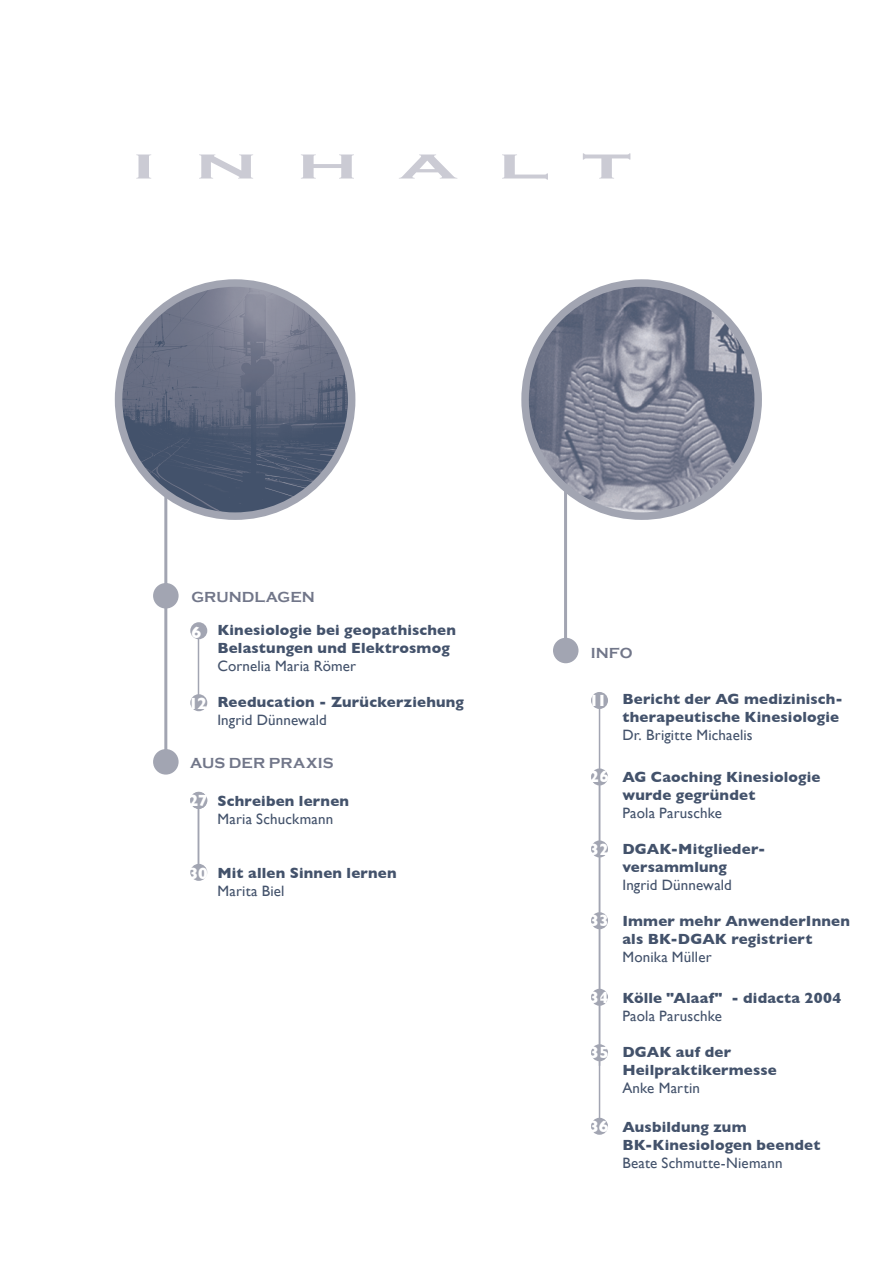
<style>
.page{position:relative;width:893px;height:1263px;background:#fff}
.page>*{position:absolute;margin:0;border:0;box-sizing:border-box;transform-origin:0 0}
.t1{font:700 36px "Copperplate Gothic";letter-spacing:.545em;color:#cbcbd4;scale:2 1}
.t2{font:700 16.5px "Gill Sans";letter-spacing:-.015em;color:#fff}
.t3{font:700 15px/18px "Gill Sans";letter-spacing:.015em;color:#43526b}
.t4{font:15px "Gill Sans";letter-spacing:.01em;color:#43526b}
.t5{font:700 15px "Copperplate Gothic";letter-spacing:.005em;color:#717689}
</style>
<div class="page">
<hr style="left:198px;top:636px;width:1px;height:72px;background:#a2a5b2">
<hr style="left:599px;top:770px;width:1px;height:356px;background:#a2a5b2">
<div style="left:553px;top:638px;width:25px;height:25px;background:#a2a5b2;border-radius:50%"></div>
<div style="left:591px;top:768px;width:17px;height:17px;background:#a2a5b2;border-radius:50%"></div>
<div style="left:591px;top:840px;width:17px;height:17px;background:#a2a5b2;border-radius:50%"></div>
<div style="left:190px;top:622px;width:17px;height:17px;background:#a2a5b2;border-radius:50%"></div>
<div style="left:153px;top:583px;width:26px;height:25px;background:#a2a5b2;border-radius:50%"></div>
<hr style="left:164px;top:489px;width:3px;height:267px;background:#a2a5b2">
<img style="left:119px;top:283px;width:228px;height:233px">
<div style="left:115px;top:279px;width:240px;height:241px;border:8px solid #a2a5b2;border-radius:50%"></div>
<img style="left:525px;top:283px;width:233px;height:233px;border-radius:50%">
<div style="left:521px;top:279px;width:241px;height:241px;border:8px solid #a2a5b2;border-radius:50%"></div>
<hr style="left:564px;top:491px;width:3px;height:160px;background:#a2a5b2">
<div style="left:153px;top:749px;width:26px;height:25px;background:#a2a5b2;border-radius:50%"></div>
<div style="left:190px;top:792px;width:17px;height:17px;background:#a2a5b2;border-radius:50%"></div>
<div style="left:190px;top:864px;width:17px;height:17px;background:#a2a5b2;border-radius:50%"></div>
<hr style="left:198px;top:807px;width:1px;height:73px;background:#a2a5b2">
<div style="left:591px;top:912px;width:17px;height:17px;background:#a2a5b2;border-radius:50%"></div>
<div style="left:591px;top:989px;width:17px;height:17px;background:#a2a5b2;border-radius:50%"></div>
<div style="left:591px;top:1044px;width:17px;height:17px;background:#a2a5b2;border-radius:50%"></div>
<div style="left:591px;top:1118px;width:17px;height:17px;background:#a2a5b2;border-radius:50%"></div>
<div style="left:190px;top:694px;width:17px;height:17px;background:#a2a5b2;border-radius:50%"></div>
<hr style="left:599px;top:705px;width:1px;height:361px;background:#a2a5b2">
<div style="left:591px;top:692px;width:17px;height:17px;background:#a2a5b2;border-radius:50%"></div>
<h1 class="t1" style="left:132px;top:147px;width:251px">INHALT</h1>
<p class="t5" style="left:191px;top:589px;width:125px">GRUNDLAGEN</p>
<p class="t3" style="left:217px;top:621px;width:240px">Kinesiologie bei geopathischen<br>Belastungen und Elektrosmog</p>
<p class="t4" style="left:217px;top:657px;width:140px">Cornelia Maria Römer</p>
<p class="t3" style="left:217px;top:693px;width:248px">Reeducation - Zurückerziehung</p>
<p class="t4" style="left:217px;top:711px;width:111px">Ingrid Dünnewald</p>
<p class="t2" style="left:191px;top:623px;width:11px">6</p>
<p class="t5" style="left:591px;top:645px;width:43px">INFO</p>
<p class="t3" style="left:622px;top:690px;width:222px">Bericht der AG medizinisch&shy;therapeutische Kinesiologie</p>
<p class="t4" style="left:622px;top:726px;width:132px">Dr. Brigitte Michaelis</p>
<p class="t3" style="left:622px;top:768px;width:200px">AG Caoching Kinesiologie wurde gegründet</p>
<p class="t4" style="left:622px;top:804px;width:101px">Paola Paruschke</p>
<p class="t3" style="left:622px;top:840px;width:145px">DGAK-Mitglieder&shy;versammlung</p>
<p class="t4" style="left:622px;top:876px;width:111px">Ingrid Dünnewald</p>
<p class="t3" style="left:622px;top:912px;width:229px">Immer mehr AnwenderInnen als BK-DGAK registriert</p>
<p class="t4" style="left:622px;top:948px;width:91px">Monika Müller</p>
<p class="t3" style="left:622px;top:988px;width:220px">Kölle "Alaaf" - didacta 2004</p>
<p class="t4" style="left:622px;top:1007px;width:101px">Paola Paruschke</p>
<p class="t3" style="left:622px;top:1042px;width:156px">DGAK auf der<br>Heilpraktikermesse</p>
<p class="t4" style="left:622px;top:1079px;width:79px">Anke Martin</p>
<p class="t3" style="left:622px;top:1117px;width:199px">Ausbildung zum<br>BK-Kinesiologen beendet</p>
<p class="t4" style="left:622px;top:1154px;width:162px">Beate Schmutte-Niemann</p>
<p class="t2" style="left:188px;top:693px;width:20px">12</p>
<p class="t2" style="left:589px;top:691px;width:19px">11</p>
<p class="t5" style="left:190px;top:755px;width:145px">AUS DER PRAXIS</p>
<p class="t2" style="left:589px;top:767px;width:21px">26</p>
<p class="t2" style="left:189px;top:791px;width:21px">27</p>
<p class="t3" style="left:217px;top:792px;width:133px">Schreiben lernen</p>
<p class="t4" style="left:217px;top:810px;width:117px">Maria Schuckmann</p>
<p class="t2" style="left:589px;top:839px;width:21px">32</p>
<p class="t2" style="left:188px;top:864px;width:21px">30</p>
<p class="t3" style="left:217px;top:864px;width:181px">Mit allen Sinnen lernen</p>
<p class="t4" style="left:217px;top:882px;width:69px">Marita Biel</p>
<p class="t2" style="left:589px;top:911px;width:21px">33</p>
<p class="t2" style="left:589px;top:987px;width:21px">34</p>
<p class="t2" style="left:589px;top:1043px;width:21px">35</p>
<p class="t2" style="left:589px;top:1116px;width:21px">36</p>
</div>
